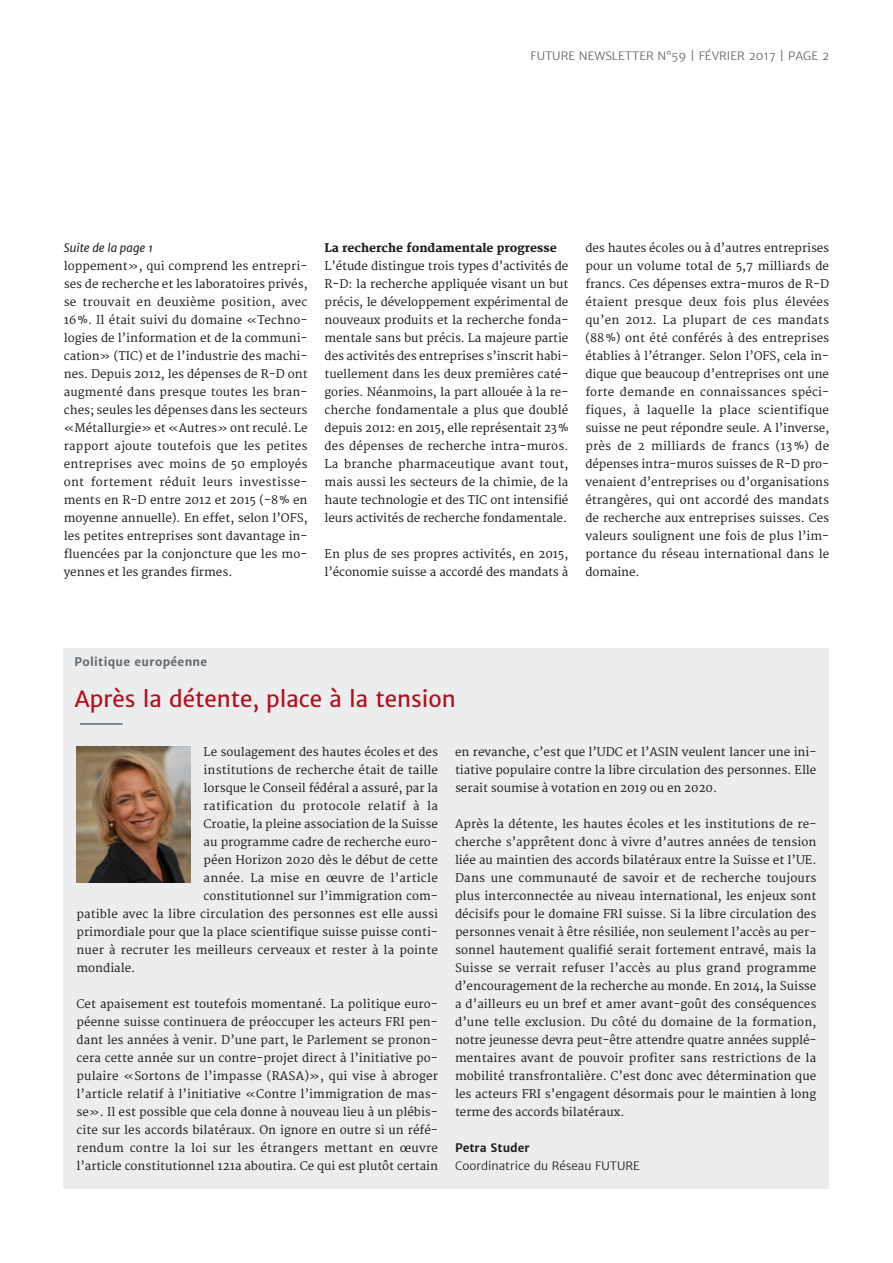
<style>
.page{position:relative;width:893px;height:1263px;background:#fff}
.page>*{position:absolute;margin:0;border:0;box-sizing:border-box;transform-origin:0 0}
.Kasten-Titel{font:22.5px "Merriweather Sans";color:#b50e1a}
.Fliesstext{font:11.7px/18px "Merriweather";letter-spacing:.005em;color:#231f20;text-align:justify}
.Newsletter-Seitentit{font:300 11.7px "Merriweather Sans";color:#61696f}
.Fliesstext-2{font:11.7px "Merriweather";letter-spacing:.03em;color:#231f20}
.Fliesstext_untertite{font:800 11.7px "Merriweather";color:#231f20}
.Fliesstext-3{font:11.7px "Merriweather";letter-spacing:.025em;color:#231f20}
.Editorial-Funktion{font:300 11.7px "Merriweather Sans";color:#231f20}
.Editorial-Rubriktite{font:700 11.7px "Merriweather Sans";letter-spacing:.025em;color:#61696f}
.Fortsetztung{font:italic 11.7px "Merriweather Sans";color:#231f20}
.Editorial-Autor{font:700 11.7px "Merriweather Sans";color:#231f20}
</style>
<div class="page">
<div style="left:64px;top:648px;width:765px;height:540px;background:#ecedef"></div>
<hr style="left:80px;top:723px;width:43px;height:2px;background:#61696f">
<img style="left:77px;top:746px;width:114px;height:136px">
<p class="Newsletter-Seitentit" style="left:530px;top:49px;width:300px">FUTURE NEWSLETTER N°59 | FÉVRIER 2017 | PAGE 2</p>
<p class="Fortsetztung" style="left:64px;top:241px;width:91px">Suite de la page 1</p>
<p class="Fliesstext" style="left:64px;top:257px;width:245px">loppement», qui comprend les entrepri&shy;ses de recherche et les laboratoires privés, se trouvait en deuxième position, avec 16%. Il était suivi du domaine «Techno&shy;logies de l’information et de la communi&shy;cation» (TIC) et de l’industrie des machi&shy;nes. Depuis 2012, les dépenses de R-D ont augmenté dans presque toutes les bran&shy;ches; seules les dépenses dans les secteurs «Métallurgie» et «Autres» ont reculé. Le rapport ajoute toutefois que les petites entreprises avec moins de 50 employés ont fortement réduit leurs investisse&shy;ments en R-D entre 2012 et 2015 (-8% en moyenne annuelle). En effet, selon l’OFS, les petites entreprises sont davantage in&shy;fluencées par la conjoncture que les mo&shy;yennes et les grandes firmes.</p>
<p class="Fliesstext_untertite" style="left:325px;top:241px;width:234px">La recherche fondamentale progresse</p>
<p class="Fliesstext" style="left:325px;top:257px;width:245px">L’étude distingue trois types d’activités de R-D: la recherche appliquée visant un but précis, le développement expérimental de nouveaux produits et la recherche fonda&shy;mentale sans but précis. La majeure partie des activités des entreprises s’inscrit habi&shy;tuellement dans les deux premières caté&shy;gories. Néanmoins, la part allouée à la re&shy;cherche fondamentale a plus que doublé depuis 2012: en 2015, elle représentait 23% des dépenses de recherche intra-muros.<br>La branche pharmaceutique avant tout, mais aussi les secteurs de la chimie, de la haute technologie et des TIC ont intensifié leurs activités de recherche fondamentale.</p>
<p class="Fliesstext" style="left:325px;top:545px;width:245px">En plus de ses propres activités, en 2015, l’économie suisse a accordé des mandats à</p>
<p class="Fliesstext" style="left:585px;top:239px;width:245px">des hautes écoles ou à d’autres entreprises pour un volume total de 5,7 milliards de francs. Ces dépenses extra-muros de R-D étaient presque deux fois plus élevées qu’en 2012. La plupart de ces mandats (88%) ont été conférés à des entreprises établies à l’étranger. Selon l’OFS, cela in&shy;dique que beaucoup d’entreprises ont une forte demande en connaissances spéci&shy;fiques, à laquelle la place scientifique suisse ne peut répondre seule. A l’inverse, près de 2 milliards de francs (13 %) de dépenses intra-muros suisses de R-D pro&shy;venaient d’entreprises ou d’organisations étrangères, qui ont accordé des mandats de recherche aux entreprises suisses. Ces valeurs soulignent une fois de plus l’im&shy;portance du réseau international dans le domaine.</p>
<p class="Editorial-Rubriktite" style="left:74px;top:654px;width:134px">Politique européenne</p>
<p class="Kasten-Titel" style="left:74px;top:685px;width:383px">Après la détente, place à la tension</p>
<p class="Fliesstext" style="left:204px;top:743px;width:236px">Le soulagement des hautes écoles et des</p>
<p class="Fliesstext" style="left:204px;top:761px;width:236px">institutions de recherche était de taille</p>
<p class="Fliesstext" style="left:204px;top:779px;width:236px">lorsque le Conseil fédéral a assuré, par la</p>
<p class="Fliesstext-2" style="left:204px;top:799px;width:236px">ratification du protocole relatif à la</p>
<p class="Fliesstext" style="left:204px;top:815px;width:236px">Croatie, la pleine association de la Suisse</p>
<p class="Fliesstext" style="left:204px;top:833px;width:236px">au programme cadre de recherche euro-</p>
<p class="Fliesstext" style="left:204px;top:851px;width:236px">péen Horizon 2020 dès le début de cette</p>
<p class="Fliesstext-3" style="left:204px;top:871px;width:236px">année. La mise en œuvre de l’article</p>
<p class="Fliesstext" style="left:204px;top:887px;width:236px">constitutionnel sur l’immigration com-</p>
<p class="Fliesstext" style="left:77px;top:905px;width:363px">patible avec la libre circulation des personnes est elle aussi</p>
<p class="Fliesstext" style="left:77px;top:923px;width:363px">primordiale pour que la place scientifique suisse puisse conti-</p>
<p class="Fliesstext" style="left:77px;top:941px;width:363px">nuer à recruter les meilleurs cerveaux et rester à la pointe</p>
<p class="Fliesstext" style="left:77px;top:959px;width:60px">mondiale.</p>
<p class="Fliesstext" style="left:77px;top:995px;width:363px;text-align:left">Cet apaisement est toutefois momentané. La politique euro&shy;péenne suisse continuera de préoccuper les acteurs FRI pen&shy;dant les années à venir. D’une part, le Parlement se pronon&shy;cera cette année sur un contre-projet direct à l’initiative po&shy;pulaire «Sortons de l’impasse (RASA)», qui vise à abroger l’article relatif à l’initiative «Contre l’immigration de mas&shy;se». Il est possible que cela donne à nouveau lieu à un plébis&shy;cite sur les accords bilatéraux. On ignore en outre si un réfé&shy;rendum contre la loi sur les étrangers mettant en œuvre l’article constitutionnel 121a aboutira. Ce qui est plutôt certain</p>
<p class="Fliesstext" style="left:455px;top:743px;width:363px">en revanche, c’est que l’UDC et l’ASIN veulent lancer une ini&shy;tiative populaire contre la libre circulation des personnes. Elle serait soumise à votation en 2019 ou en 2020.</p>
<p class="Fliesstext" style="left:455px;top:815px;width:363px;text-align:left">Après la détente, les hautes écoles et les institutions de re&shy;cherche s’apprêtent donc à vivre d’autres années de tension liée au maintien des accords bilatéraux entre la Suisse et l’UE.<br>Dans une communauté de savoir et de recherche toujours plus interconnectée au niveau international, les enjeux sont décisifs pour le domaine FRI suisse. Si la libre circulation des personnes venait à être résiliée, non seulement l’accès au per&shy;sonnel hautement qualifié serait fortement entravé, mais la Suisse se verrait refuser l’accès au plus grand programme d’encouragement de la recherche au monde. En 2014, la Suisse a d’ailleurs eu un bref et amer avant-goût des conséquences d’une telle exclusion. Du côté du domaine de la formation, notre jeunesse devra peut-être attendre quatre années supplé&shy;mentaires avant de pouvoir profiter sans restrictions de la mobilité transfrontalière. C’est donc avec détermination que les acteurs FRI s’engagent désormais pour le maintien à long terme des accords bilatéraux.</p>
<p class="Editorial-Autor" style="left:455px;top:1141px;width:76px">Petra Studer</p>
<p class="Editorial-Funktion" style="left:455px;top:1159px;width:186px">Coordinatrice du Réseau FUTURE</p>
</div>
